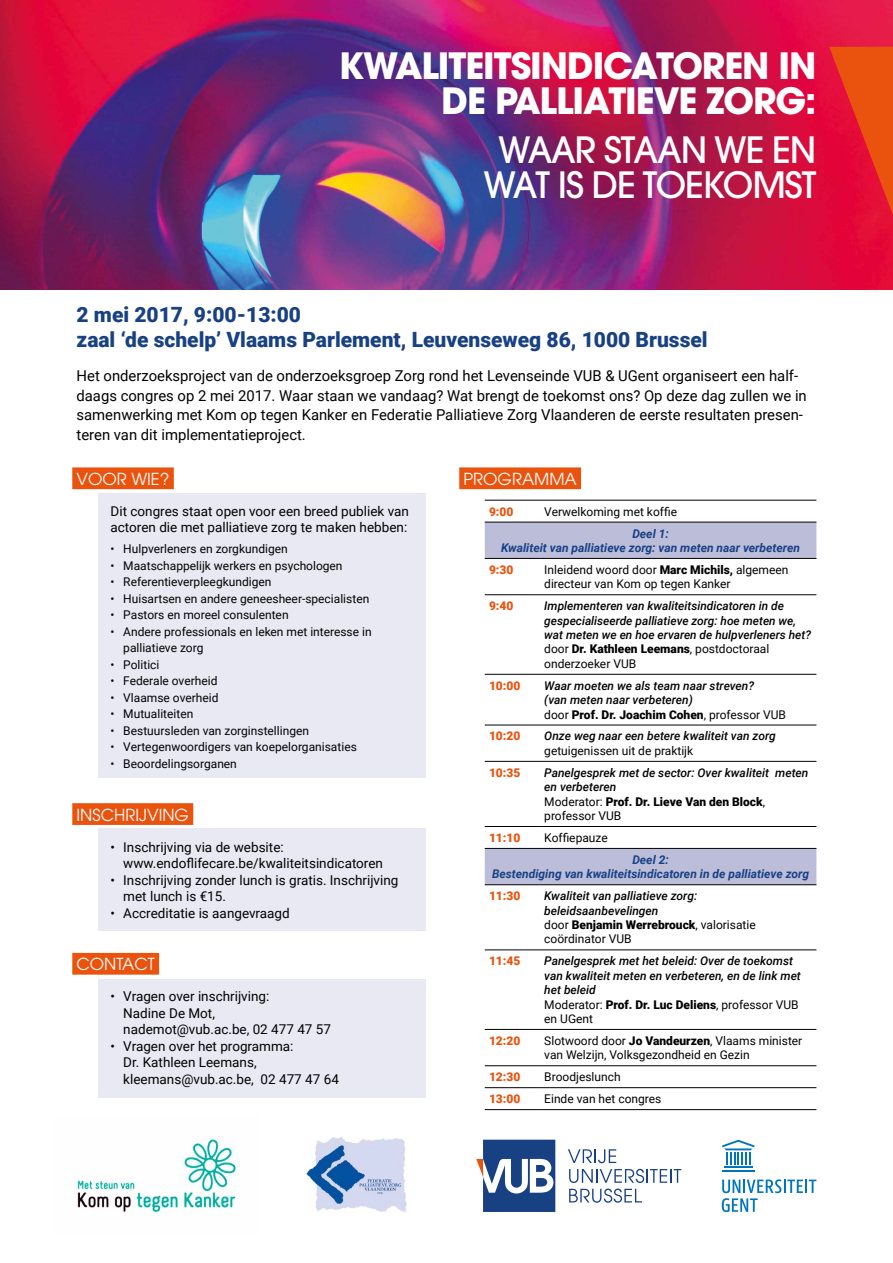
<style>
.page{position:relative;width:893px;height:1263px;background:#fff}
.page>*{position:absolute;margin:0;border:0;box-sizing:border-box;transform-origin:0 0}
.t1{font:700 36px/34.5px "Avant Garde LT";letter-spacing:-.03em;color:#fff;text-align:right}
.t2{font:500 36px/34.5px "Avant Garde LT";letter-spacing:-.03em;color:#fff;text-align:center}
.t3{font:900 21px/25.2px "Roboto";color:#184184}
.t4{font:16.5px "Avant Garde LT";color:#fff}
.t5{font:15px/19.5px "Roboto";color:#010202}
.t6{font:13.5px/16.5px "Roboto";color:#010202}
.t7{font:italic 500 12px/14.4px "Roboto";color:#010202}
.t8{font:12px/14.4px "Roboto";color:#010202}
.t9{font:italic 700 12px/14.4px "Roboto";color:#184184;text-align:center}
.t10{font:900 12px "Roboto";color:#e9530e}
.s1{font-weight:900}
.s2{font-weight:400;font-style:normal}
.s3{font-weight:900;font-style:normal}
</style>
<div class="page">
<img style="left:77px;top:1139px;width:160px;height:74px">
<img style="left:0;top:0;width:893px;height:289px">
<div style="left:98px;top:979px;width:327px;height:118px;background:#e9e9f3"></div>
<div style="left:98px;top:493px;width:327px;height:285px;background:#e9e9f3"></div>
<div style="left:98px;top:828px;width:327px;height:102px;background:#e9e9f3"></div>
<div style="left:72px;top:467px;width:102px;height:22px;background:#e9530e"></div>
<div style="left:72px;top:803px;width:121px;height:22px;background:#e9530e"></div>
<div style="left:72px;top:953px;width:87px;height:22px;background:#e9530e"></div>
<div style="left:459px;top:467px;width:122px;height:22px;background:#e9530e"></div>
<svg style="left:485px;top:523px;width:331px;height:361px"></svg>
<hr style="left:485px;top:500px;width:55px;height:1px;background:#000">
<hr style="left:540px;top:500px;width:276px;height:1px;background:#000">
<hr style="left:485px;top:522px;width:55px;height:1px;background:#000">
<hr style="left:540px;top:522px;width:276px;height:1px;background:#000">
<hr style="left:485px;top:558px;width:55px;height:1px;background:#000">
<hr style="left:540px;top:558px;width:276px;height:1px;background:#000">
<hr style="left:485px;top:594px;width:55px;height:1px;background:#000">
<hr style="left:540px;top:594px;width:276px;height:1px;background:#000">
<hr style="left:485px;top:674px;width:55px;height:1px;background:#000">
<hr style="left:540px;top:674px;width:276px;height:1px;background:#000">
<hr style="left:485px;top:725px;width:55px;height:1px;background:#000">
<hr style="left:540px;top:725px;width:276px;height:1px;background:#000">
<hr style="left:485px;top:761px;width:55px;height:1px;background:#000">
<hr style="left:540px;top:761px;width:276px;height:1px;background:#000">
<hr style="left:485px;top:826px;width:55px;height:1px;background:#000">
<hr style="left:540px;top:826px;width:276px;height:1px;background:#000">
<hr style="left:485px;top:848px;width:55px;height:1px;background:#000">
<hr style="left:540px;top:848px;width:276px;height:1px;background:#000">
<hr style="left:485px;top:884px;width:55px;height:1px;background:#000">
<hr style="left:540px;top:884px;width:276px;height:1px;background:#000">
<hr style="left:485px;top:949px;width:55px;height:1px;background:#000">
<hr style="left:540px;top:949px;width:276px;height:1px;background:#000">
<hr style="left:485px;top:1029px;width:55px;height:1px;background:#000">
<hr style="left:540px;top:1029px;width:276px;height:1px;background:#000">
<hr style="left:485px;top:1065px;width:55px;height:1px;background:#000">
<hr style="left:540px;top:1065px;width:276px;height:1px;background:#000">
<hr style="left:485px;top:1087px;width:55px;height:1px;background:#000">
<hr style="left:540px;top:1087px;width:276px;height:1px;background:#000">
<hr style="left:485px;top:1109px;width:55px;height:1px;background:#000">
<hr style="left:540px;top:1109px;width:276px;height:1px;background:#000">
<svg style="left:829px;top:47px;width:64px;height:168px"></svg>
<svg style="left:568px;top:1149px;width:48px;height:14px"></svg>
<svg style="left:569px;top:1169px;width:112px;height:34px"></svg>
<svg style="left:476px;top:1140px;width:79px;height:72px"></svg>
<img style="left:306px;top:1137px;width:101px;height:75px">
<hr style="left:724px;top:1166px;width:28px;height:2px;background:#0075bf">
<hr style="left:722px;top:1170px;width:32px;height:2px;background:#0075bf">
<svg style="left:722px;top:1140px;width:32px;height:24px"></svg>
<svg style="left:722px;top:1179px;width:94px;height:33px"></svg>
<h1 class="t1" style="left:339px;top:49px;width:479px">KWALITEITSINDICATOREN IN<br>DE PALLIATIEVE ZORG:</h1>
<h1 class="t2" style="left:483px;top:133px;width:335px">WAAR STAAN WE EN<br>WAT IS DE TOEKOMST</h1>
<h2 class="t3" style="left:77px;top:301px;width:633px">2 mei 2017, 9:00-13:00<br>zaal ‘de schelp’ Vlaams Parlement, Leuvenseweg 86, 1000 Brussel</h2>
<p class="t5" style="left:77px;top:366px;width:732px">Het onderzoeksproject van de onderzoeksgroep Zorg rond het Levenseinde VUB &amp; UGent organiseert een half&shy;daags congres op 2 mei 2017. Waar staan we vandaag? Wat brengt de toekomst ons? Op deze dag zullen we in samenwerking met Kom op tegen Kanker en Federatie Palliatieve Zorg Vlaanderen de eerste resultaten presen&shy;teren van dit implementatieproject.</p>
<h3 class="t4" style="left:463px;top:469px;width:115px">PROGRAMMA</h3>
<p class="t10" style="left:489px;top:503px;width:26px">9:00</p>
<p class="t8" style="left:544px;top:504px;width:134px">Verwelkoming met koffie</p>
<p class="t9" style="left:501px;top:526px;width:300px">Deel 1:<br>Kwaliteit van palliatieve zorg: van meten naar verbeteren</p>
<p class="t10" style="left:489px;top:561px;width:26px">9:30</p>
<p class="t8" style="left:544px;top:562px;width:246px">Inleidend woord door <span class="s1">Marc Michils,</span> algemeen directeur van Kom op tegen Kanker</p>
<p class="t10" style="left:489px;top:597px;width:26px">9:40</p>
<p class="t7" style="left:544px;top:598px;width:268px">Implementeren van kwaliteitsindicatoren in de gespecialiseerde palliatieve zorg: hoe meten we, wat meten we en hoe ervaren de hulpverleners het? <span class="s2">door</span> <span class="s3">Dr. Kathleen Leemans</span><span class="s2">, postdoctoraal onderzoeker VUB</span></p>
<p class="t10" style="left:489px;top:677px;width:33px">10:00</p>
<p class="t7" style="left:544px;top:678px;width:243px">Waar moeten we als team naar streven?<br>(van meten naar verbeteren)<br><span class="s2">door</span> <span class="s3">Prof. Dr. Joachim Cohen</span><span class="s2">, professor VUB</span></p>
<p class="t10" style="left:489px;top:728px;width:33px">10:20</p>
<p class="t7" style="left:544px;top:728px;width:233px">Onze weg naar een betere kwaliteit van zorg</p>
<p class="t8" style="left:544px;top:743px;width:150px">getuigenissen uit de praktijk</p>
<p class="t10" style="left:489px;top:764px;width:33px">10:35</p>
<p class="t7" style="left:544px;top:765px;width:266px">Panelgesprek met de sector: Over kwaliteit meten en verbeteren<br><span class="s2">Moderator:</span> <span class="s3">Prof. Dr. Lieve Van den Block</span><span class="s2">, professor VUB</span></p>
<p class="t10" style="left:489px;top:829px;width:33px">11:10</p>
<p class="t8" style="left:544px;top:830px;width:65px">Koffiepauze</p>
<p class="t9" style="left:492px;top:852px;width:319px">Deel 2:<br>Bestendiging van kwaliteitsindicatoren in de palliatieve zorg</p>
<p class="t10" style="left:489px;top:887px;width:33px">11:30</p>
<p class="t7" style="left:544px;top:888px;width:213px">Kwaliteit van palliatieve zorg: beleidsaanbevelingen<br><span class="s2">door</span> <span class="s3">Benjamin Werrebrouck</span><span class="s2">, valorisatie coördinator VUB</span></p>
<p class="t10" style="left:489px;top:953px;width:33px">11:45</p>
<p class="t7" style="left:544px;top:953px;width:258px">Panelgesprek met het beleid: Over de toekomst van kwaliteit meten en verbeteren, en de link met het beleid<br><span class="s2">Moderator:</span> <span class="s3">Prof. Dr. Luc Deliens</span><span class="s2">, professor VUB en UGent</span></p>
<p class="t10" style="left:489px;top:1032px;width:33px">12:20</p>
<p class="t8" style="left:544px;top:1033px;width:260px">Slotwoord door <span class="s1">Jo Vandeurzen</span>, Vlaams minister van Welzijn, Volksgezondheid en Gezin</p>
<p class="t10" style="left:489px;top:1068px;width:33px">12:30</p>
<p class="t8" style="left:544px;top:1069px;width:78px">Broodjeslunch</p>
<p class="t10" style="left:489px;top:1090px;width:33px">13:00</p>
<p class="t8" style="left:544px;top:1091px;width:119px">Einde van het congres</p>
<h3 class="t4" style="left:77px;top:469px;width:95px">VOOR WIE?</h3>
<p class="t6" style="left:111px;top:502px;width:300px">Dit congres staat open voor een breed publiek van actoren die met palliatieve zorg te maken hebben:</p>
<p class="t8" style="left:111px;top:541px;width:179px">• Hulpverleners en zorgkundigen</p>
<p class="t8" style="left:111px;top:558px;width:234px">• Maatschappelijk werkers en psychologen</p>
<p class="t8" style="left:111px;top:574px;width:162px">• Referentieverpleegkundigen</p>
<p class="t8" style="left:111px;top:591px;width:260px">• Huisartsen en andere geneesheer-specialisten</p>
<p class="t8" style="left:111px;top:607px;width:180px">• Pastors en moreel consulenten</p>
<p class="t8" style="left:123px;top:623px;width:250px;line-height:16.5px;text-indent:-13px">• Andere professionals en leken met interesse in palliatieve zorg</p>
<p class="t8" style="left:111px;top:657px;width:50px">• Politici</p>
<p class="t8" style="left:111px;top:673px;width:108px">• Federale overheid</p>
<p class="t8" style="left:111px;top:690px;width:109px">• Vlaamse overheid</p>
<p class="t8" style="left:111px;top:706px;width:84px">• Mutualiteiten</p>
<p class="t8" style="left:111px;top:723px;width:200px">• Bestuursleden van zorginstellingen</p>
<p class="t8" style="left:111px;top:739px;width:248px">• Vertegenwoordigers van koepelorganisaties</p>
<p class="t8" style="left:111px;top:756px;width:128px">• Beoordelingsorganen</p>
<h3 class="t4" style="left:77px;top:805px;width:114px">INSCHRIJVING</h3>
<p class="t6" style="left:123px;top:838px;width:261px;text-indent:-13px">• Inschrijving via de website: www.endoflifecare.be/kwaliteitsindicatoren</p>
<p class="t6" style="left:123px;top:871px;width:277px;text-indent:-13px">• Inschrijving zonder lunch is gratis. Inschrijving met lunch is €15.</p>
<p class="t6" style="left:111px;top:904px;width:181px">• Accreditatie is aangevraagd</p>
<h3 class="t4" style="left:77px;top:954px;width:80px">CONTACT</h3>
<p class="t6" style="left:123px;top:988px;width:209px;text-indent:-13px">• Vragen over inschrijving:<br>Nadine De Mot, nademot@vub.ac.be, 02 477 47 57</p>
<p class="t6" style="left:123px;top:1037px;width:217px;text-indent:-13px">• Vragen over het programma:<br>Dr. Kathleen Leemans, kleemans@vub.ac.be, 02 477 47 64</p>
</div>
